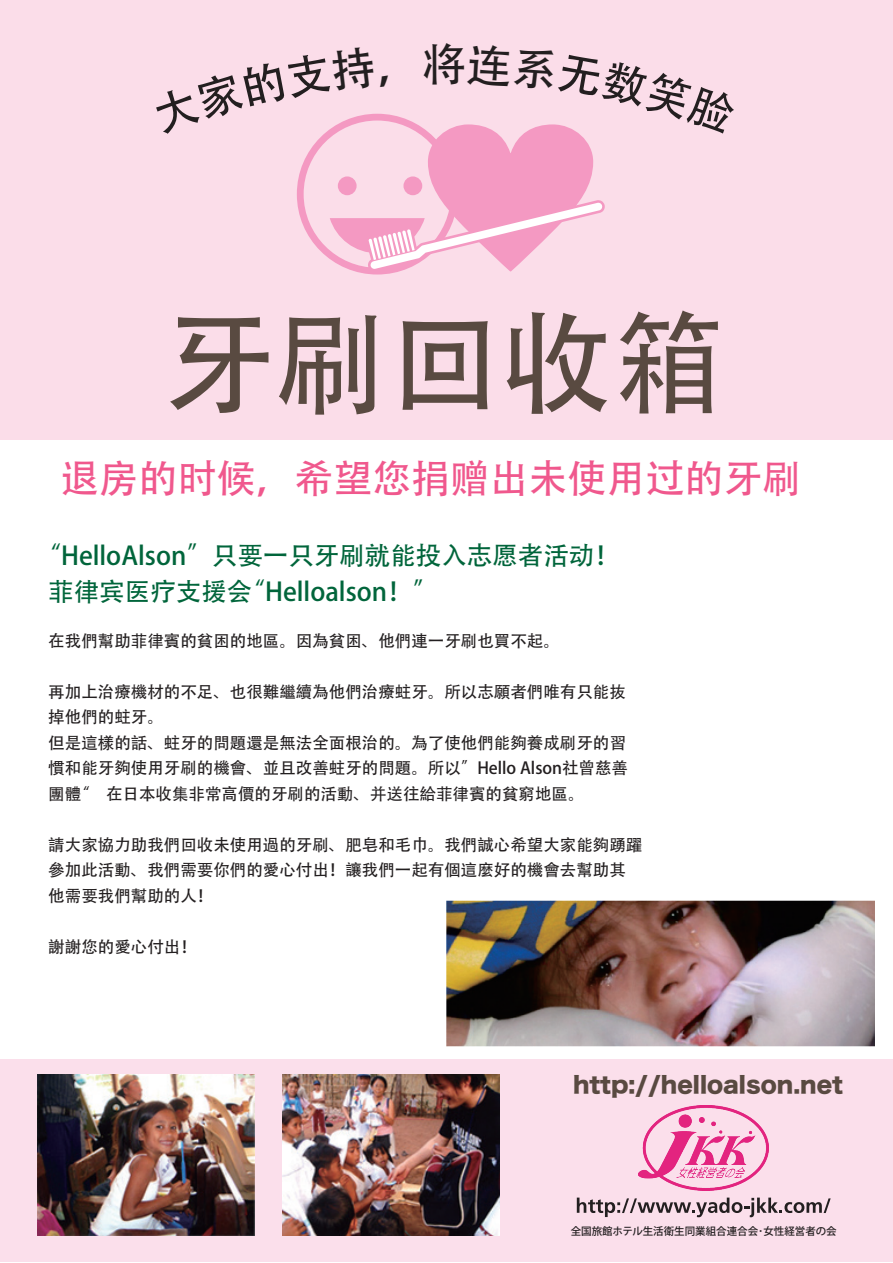
<style>
.page{position:relative;width:893px;height:1263px;background:#fff}
.page>*{position:absolute;margin:0;border:0;box-sizing:border-box;transform-origin:0 0}
.t1{font:112.65px "Adobe Heiti Std";color:#594a41}
.t2{font:45px "Adobe Heiti Std";color:#231f20}
.t3{font:39px "Adobe Heiti Std";color:#f0588d}
.t4{font:25.5px/36px "Adobe Heiti Std";color:#01653b}
.t5{font:22.5px "Hira Kaku Std W8";color:#594a41}
.t6{font:16.5px/25.5px "Adobe Heiti Std";color:#231f20}
.t7{font:500 10.5px "Koz Go Pro";color:#231f20}
</style>
<div class="page">
<div style="left:0;top:0;width:893px;height:439px;background:#fbdde9"></div>
<div style="left:0;top:1059px;width:893px;height:203px;background:#fbdfeb"></div>
<img style="left:639px;top:1106px;width:129px;height:84px">
<svg style="left:577px;top:1197px;width:254px;height:20px"></svg>
<img style="left:38px;top:1075px;width:217px;height:161px">
<img style="left:282px;top:1075px;width:217px;height:161px">
<img style="left:446px;top:901px;width:428px;height:145px">
<svg style="left:296px;top:113px;width:309px;height:161px"></svg>
<h2 class="t2" style="left:422px;top:37px;width:47px">将</h2>
<h1 class="t1" style="left:162px;top:297px;width:565px">牙刷回收箱</h1>
<h3 class="t3" style="left:60px;top:455px;width:743px">退房的时候，希望您捐赠出未使用过的牙刷</h3>
<h3 class="t4" style="left:48px;top:538px;width:573px;text-indent:-13px">“HelloAlson”只要一只牙刷就能投入志愿者活动！菲律宾医疗支援会“Helloalson！”</h3>
<p class="t6" style="left:48px;top:628px;width:513px">在我們幫助菲律賓的貧困的地區。因為貧困、他們連一牙刷也買不起。</p>
<p class="t6" style="left:48px;top:679px;width:581px">再加上治療機材的不足、也很難繼續為他們治療蛀牙。所以志願者們唯有只能抜掉他們的蛀牙。<br>但是這樣的話、蛀牙的問題還是無法全面根治的。為了使他們能夠養成刷牙的習慣和能牙夠使用牙刷的機會、並且改善蛀牙的問題。所以”Hello Alson社曾慈善團體“　在日本收集非常高價的牙刷的活動、并送往給菲律賓的貧窮地區。</p>
<p class="t6" style="left:48px;top:832px;width:596px">請大家協力助我們回收未使用過的牙刷、肥皂和毛巾。我們誠心希望大家能夠踴躍參加此活動、我們需要你們的愛心付出！讓我們一起有個這麼好的機會去幫助其他需要我們幫助的人！</p>
<p class="t6" style="left:48px;top:934px;width:150px">謝謝您的愛心付出！</p>
<h3 class="t5" style="left:573px;top:1072px;width:271px">http://helloalson.net</h3>
<p class="t7" style="left:571px;top:1224px;width:268px">全国旅館ホテル生活衛生同業組合連合会･女性経営者の会</p>
</div>
